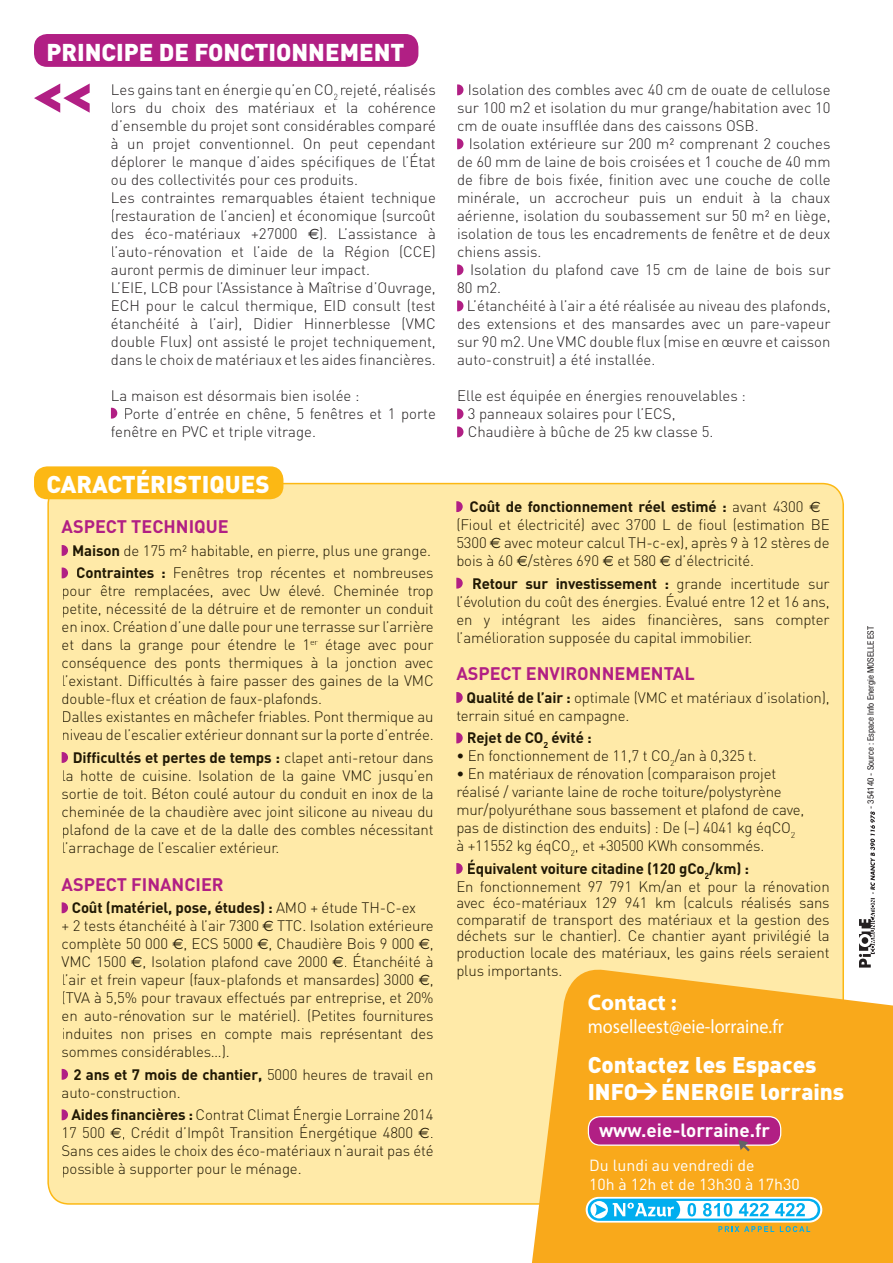
<style>
.page{position:relative;width:893px;height:1263px;background:#fff}
.page>*{position:absolute;margin:0;border:0;box-sizing:border-box;transform-origin:0 0}
.t1{font:900 24px "DIN";color:#fff}
.t2{font:900 22.5px/27px "DIN";color:#fff}
.t3{font:700 22.5px "Myriad Pro";color:#fff}
.t4{font:19.5px "Myriad Pro";color:#fff;scale:.93 1}
.t5{font:700 18.9px "DIN";color:#fff}
.t6{font:700 18px "DIN";color:#b11f84}
.t7{font:15.9px/19px "DIN";color:#fff}
.t8{font:300 15px/18px "DIN";letter-spacing:-.01em;color:#201804}
.t9{font:300 15px/18px "DIN";color:#231f20}
.t10{font:700 15px "DIN";letter-spacing:-.01em;color:#201804}
.t11{font:condensed 9px "Helvetica Neue LT Std";color:#231f20}
.s1{font-family:"Euro Sans";font-weight:400}
.s2{font-weight:700}
.s3{font-weight:400}
</style>
<div class="page">
<div style="left:47px;top:483px;width:797px;height:722px;background:#ffeaa8"></div>
<div style="left:34px;top:466px;width:249px;height:33px;background:#fcb814;border-radius:13px"></div>
<svg style="left:521px;top:966px;width:372px;height:297px;background:#f9b434"></svg>
<svg style="left:34px;top:84px;width:56px;height:29px"></svg>
<svg style="left:586px;top:1197px;width:236px;height:25px"></svg>
<svg style="left:588px;top:1198px;width:232px;height:34px"></svg>
<div style="left:34px;top:34px;width:384px;height:33px;background:#b11f84;border-radius:13px"></div>
<svg style="left:588px;top:1116px;width:193px;height:35px;background:#c1477c"></svg>
<svg style="left:859px;top:811px;width:16px;height:156px"></svg>
<svg style="left:111px;top:408px;width:6px;height:11px"></svg>
<svg style="left:457px;top:84px;width:6px;height:11px"></svg>
<svg style="left:457px;top:138px;width:6px;height:11px"></svg>
<svg style="left:457px;top:264px;width:6px;height:11px"></svg>
<svg style="left:457px;top:300px;width:6px;height:11px"></svg>
<svg style="left:457px;top:408px;width:6px;height:11px"></svg>
<svg style="left:457px;top:426px;width:6px;height:11px"></svg>
<h1 class="t1" style="left:46px;top:36px;width:360px">PRINCIPE DE FONCTIONNEMENT</h1>
<p class="t9" style="left:111px;top:80px;width:326px">Les gains tant en énergie qu’en CO<sub>2</sub> rejeté, réalisés lors du choix des matériaux et la cohérence d’ensemble du projet sont considérables comparé à un projet conventionnel. On peut cependant déplorer le manque d’aides spécifiques de l’État ou des collectivités pour ces produits.<br>Les contraintes remarquables étaient technique (restauration de l’ancien) et économique (surcoût des éco-matériaux +27000 <span class="s1">€</span>). L’assistance à l’auto-rénovation et l’aide de la Région (CCE) auront permis de diminuer leur impact.<br>L’EIE, LCB pour l’Assistance à Maîtrise d’Ouvrage, ECH pour le calcul thermique, EID consult (test étanchéité à l’air), Didier Hinnerblesse (VMC double Flux) ont assisté le projet techniquement, dans le choix de matériaux et les aides financières.</p>
<p class="t9" style="left:111px;top:386px;width:250px">La maison est désormais bien isolée :</p>
<p class="t9" style="left:123px;top:404px;width:314px">Porte d’entrée en chêne, 5 fenêtres et 1 porte</p>
<p class="t9" style="left:111px;top:422px;width:207px">fenêtre en PVC et triple vitrage.</p>
<h1 class="t1" style="left:46px;top:468px;width:225px">CARACTÉRISTIQUES</h1>
<p class="t6" style="left:62px;top:515px;width:169px">ASPECT TECHNIQUE</p>
<p class="t8" style="left:72px;top:539px;width:363px;line-height:22.5px"><span class="s2">Maison</span> de 175 m² habitable, en pierre, plus une grange.<br><span class="s2">Contraintes :</span> Fenêtres trop récentes et nombreuses</p>
<p class="t8" style="left:62px;top:582px;width:374px">pour être remplacées, avec Uw élevé. Cheminée trop petite, nécessité de la détruire et de remonter un conduit en inox. Création d’une dalle pour une terrasse sur l’arrière et dans la grange pour étendre le 1<sup>er</sup> étage avec pour conséquence des ponts thermiques à la jonction avec l’existant. Difficultés à faire passer des gaines de la VMC double-flux et création de faux-plafonds.<br>Dalles existantes en mâchefer friables. Pont thermique au niveau de l’escalier extérieur donnant sur la porte d’entrée.</p>
<p class="t8" style="left:62px;top:748px;width:374px;text-align:justify;text-indent:11px"><span class="s2">Difficultés et pertes de temps :</span> clapet anti-retour dans la hotte de cuisine. Isolation de la gaine VMC jusqu’en sortie de toit. Béton coulé autour du conduit en inox de la cheminée de la chaudière avec joint silicone au niveau du plafond de la cave et de la dalle des combles nécessitant l’arrachage de l’escalier extérieur.</p>
<p class="t6" style="left:62px;top:872px;width:164px">ASPECT FINANCIER</p>
<p class="t8" style="left:62px;top:899px;width:374px;text-indent:10px"><span class="s2">Coût (matériel, pose, études) :</span> AMO + étude TH-C-ex<br>+ 2 tests étanchéité à l’air 7300 <span class="s1">€</span> TTC. Isolation extérieure complète 50 000 <span class="s1">€</span>, ECS 5000 <span class="s1">€</span>, Chaudière Bois 9 000 <span class="s1">€</span>, VMC 1500 <span class="s1">€</span>, Isolation plafond cave 2000 <span class="s1">€</span>. Étanchéité à l’air et frein vapeur (faux-plafonds et mansardes) 3000 <span class="s1">€</span>, (TVA à 5,5% pour travaux effectués par entreprise, et 20% en auto-rénovation sur le matériel). (Petites fournitures induites non prises en compte mais représentant des sommes considérables…).</p>
<p class="t8" style="left:62px;top:1065px;width:374px;text-indent:12px"><span class="s2">2 ans et 7 mois de chantier,</span> 5000 heures de travail en auto-construction.</p>
<p class="t8" style="left:62px;top:1106px;width:374px;text-align:justify;text-indent:10px"><span class="s2">Aides financières :</span> Contrat Climat Énergie Lorraine 2014<br>17 500 <span class="s1">€</span>, Crédit d’Impôt Transition Énergétique 4800 <span class="s1">€</span>.<br>Sans ces aides le choix des éco-matériaux n’aurait pas été possible à supporter pour le ménage.</p>
<p class="t9" style="left:457px;top:81px;width:375px;text-align:justify;text-indent:11px">Isolation des combles avec 40 cm de ouate de cellulose sur 100 m2 et isolation du mur grange/habitation avec 10 cm de ouate insufflée dans des caissons OSB.</p>
<p class="t9" style="left:457px;top:135px;width:375px;text-align:justify;text-indent:12px">Isolation extérieure sur 200 m² comprenant 2 couches de 60 mm de laine de bois croisées et 1 couche de 40 mm de fibre de bois fixée, finition avec une couche de colle minérale, un accrocheur puis un enduit à la chaux aérienne, isolation du soubassement sur 50 m² en liège, isolation de tous les encadrements de fenêtre et de deux chiens assis.</p>
<p class="t9" style="left:457px;top:261px;width:375px;text-indent:13px">Isolation du plafond cave 15 cm de laine de bois sur<br>80 m2.</p>
<p class="t9" style="left:457px;top:297px;width:375px;text-align:justify;text-indent:10px">L’étanchéité à l’air a été réalisée au niveau des plafonds, des extensions et des mansardes avec un pare-vapeur sur 90 m2. Une VMC double flux (mise en œuvre et caisson auto-construit) a été installée.</p>
<p class="t9" style="left:468px;top:387px;width:280px;text-indent:-11px">Elle est équipée en énergies renouvelables :<br>3 panneaux solaires pour l’ECS,<br>Chaudière à bûche de 25 kw classe 5.</p>
<p class="t8" style="left:456px;top:497px;width:375px;text-indent:13px"><span class="s2">Coût de fonctionnement réel estimé :</span> avant 4300 <span class="s1">€ </span>(Fioul et électricité) avec 3700 L de fioul (estimation BE 5300 <span class="s1">€</span> avec moteur calcul TH-c-ex), après 9 à 12 stères de bois à 60 <span class="s1">€</span>/stères 690 <span class="s1">€</span> et 580 <span class="s1">€</span> d’électricité.</p>
<p class="t8" style="left:456px;top:574px;width:375px;text-align:justify;text-indent:16px"><span class="s2">Retour sur investissement :</span> grande incertitude sur l’évolution du coût des énergies. Évalué entre 12 et 16 ans, en y intégrant les aides financières, sans compter l’amélioration supposée du capital immobilier.</p>
<p class="t6" style="left:456px;top:662px;width:240px">ASPECT ENVIRONNEMENTAL</p>
<p class="t8" style="left:456px;top:688px;width:375px;text-indent:10px"><span class="s2">Qualité de l’air :</span> optimale (VMC et matériaux d’isolation), terrain situé en campagne.</p>
<p class="t10" style="left:467px;top:728px;width:126px">Rejet de CO<sub>2</sub> évité :</p>
<p class="t8" style="left:456px;top:747px;width:302px"><span class="s3">•</span> En fonctionnement de 11,7 t CO<sub>2</sub>/an à 0,325 t.</p>
<p class="t8" style="left:456px;top:765px;width:350px"><span class="s3">•</span> En matériaux de rénovation (comparaison projet réalisé / variante laine de roche toiture/polystyrène mur/polyuréthane sous bassement et plafond de cave, pas de distinction des enduits) : De (–) 4041 kg éqCO<sub>2 </sub>à +11552 kg éqCO<sub>2</sub>, et +30500 KWh consommés.</p>
<p class="t8" style="left:456px;top:859px;width:375px;text-indent:11px"><span class="s2">Équivalent voiture citadine (120 gCo</span><sub>2</sub><span class="s2">/km) :<br></span>En fonctionnement 97 791 Km/an et pour la rénovation</p>
<p class="t8" style="left:456px;top:895px;width:375px;line-height:16.5px;text-align:justify">avec éco-matériaux 129 941 km (calculs réalisés sans comparatif de transport des matériaux et la gestion des déchets sur le chantier). Ce chantier ayant privilégié la production locale des matériaux, les gains réels seraient</p>
<p class="t8" style="left:456px;top:961px;width:107px">plus importants.</p>
<h2 class="t3" style="left:588px;top:988px;width:90px">Contact :</h2>
<h3 class="t4" style="left:588px;top:1014px;width:212px">moselleest@eie-lorraine.fr</h3>
<h2 class="t2" style="left:588px;top:1050px;width:258px">Contactez les Espaces<br>INFO&gt; ÉNERGIE lorrains</h2>
<p class="t5" style="left:599px;top:1117px;width:173px">www.eie-lorraine.fr</p>
<p class="t7" style="left:589px;top:1155px;width:212px">Du lundi au vendredi de<br>10h à 12h et de 13h30 à 17h30</p>
<p class="t11" style="left:865px;top:809px;width:184px;rotate:-90deg">- 354140 - Source : Espace Info Energie MOSELLE EST</p>
</div>
